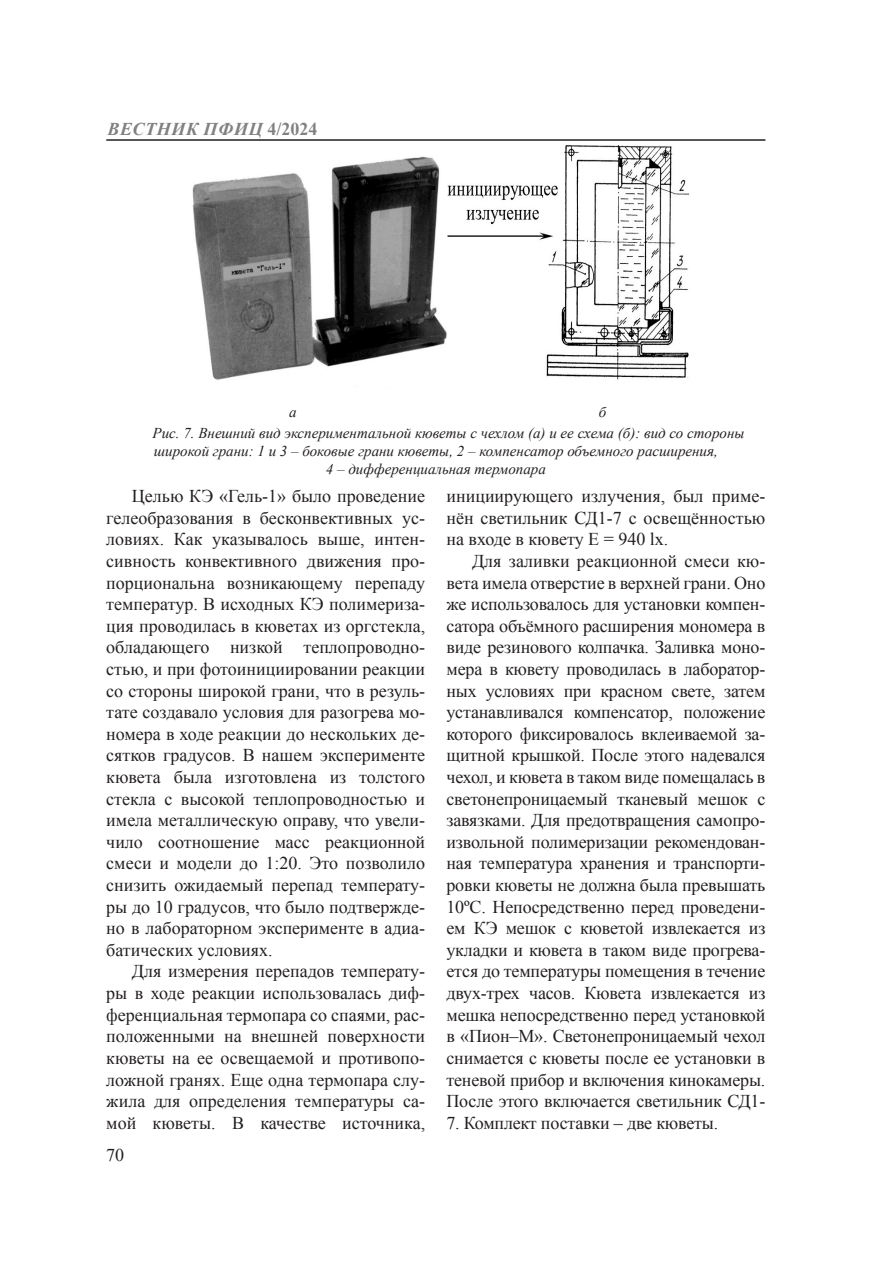
<style>
.page{position:relative;width:893px;height:1263px;background:#fff}
.page>*{position:absolute;margin:0;border:0;box-sizing:border-box;transform-origin:0 0}
.Основной_текст{font:18px/21.6px "Times New Roman";color:#231f20;text-align:justify}
.t1{font:italic 700 18px "Times New Roman";letter-spacing:.035em;color:#808180}
.Рис__подпись{font:italic 15px "Times New Roman";color:#231f20}
.s1{font-style:normal}
</style>
<div class="page">
<hr style="left:106px;top:139px;width:659px;height:2px;background:#231f20">
<img style="left:192px;top:146px;width:497px;height:234px">
<p class="t1" style="left:107px;top:116px;width:212px">ВЕСТНИК ПФИЦ <span class="s1">4/2024</span></p>
<p class="Рис__подпись" style="left:289px;top:402px;width:9px">а</p>
<p class="Рис__подпись" style="left:599px;top:402px;width:9px">б</p>
<p class="Рис__подпись" style="left:153px;top:422px;width:594px">Рис. 7. Внешний вид экспериментальной кюветы с чехлом (a) и ее схема (б): вид со стороны</p>
<p class="Рис__подпись" style="left:154px;top:440px;width:565px">широкой грани: 1 и 3 – боковые грани кюветы, 2 – компенсатор объемного расширения,</p>
<p class="Рис__подпись" style="left:326px;top:458px;width:221px">4 – дифференциальная термопара</p>
<p class="Основной_текст" style="left:106px;top:485px;width:320px;text-indent:26px">Целью КЭ «Гель-1» было проведение гелеобразования в бесконвективных ус&shy;ловиях. Как указывалось выше, интен&shy;сивность конвективного движения про&shy;порциональна возникающему перепаду температур. В исходных КЭ полимериза&shy;ция проводилась в кюветах из оргстекла, обладающего низкой теплопроводно&shy;стью, и при фотоинициировании реакции со стороны широкой грани, что в резуль&shy;тате создавало условия для разогрева мо&shy;номера в ходе реакции до нескольких де&shy;сятков градусов. В нашем эксперименте кювета была изготовлена из толстого стекла с высокой теплопроводностью и имела металлическую оправу, что увели&shy;чило соотношение масс реакционной смеси и модели до 1:20. Это позволило снизить ожидаемый перепад температу&shy;ры до 10 градусов, что было подтвержде&shy;но в лабораторном эксперименте в адиа&shy;батических условиях.</p>
<p class="Основной_текст" style="left:106px;top:960px;width:320px;text-indent:26px">Для измерения перепадов температу&shy;ры в ходе реакции использовалась диф&shy;ференциальная термопара со спаями, рас&shy;положенными на внешней поверхности кюветы на ее освещаемой и противопо&shy;ложной гранях. Еще одна термопара слу&shy;жила для определения температуры са&shy;мой кюветы. В качестве источника,</p>
<p class="Основной_текст" style="left:106px;top:1143px;width:19px">70</p>
<p class="Основной_текст" style="left:446px;top:485px;width:320px">инициирующего излучения, был приме&shy;нён светильник СД1-7 с освещённостью на входе в кювету Е = 940 lx.</p>
<p class="Основной_текст" style="left:446px;top:550px;width:320px;text-indent:26px">Для заливки реакционной смеси кю&shy;вета имела отверстие в верхней грани. Оно же использовалось для установки компен&shy;сатора объёмного расширения мономера в виде резинового колпачка. Заливка моно&shy;мера в кювету проводилась в лаборатор&shy;ных условиях при красном свете, затем устанавливался компенсатор, положение которого фиксировалось вклеиваемой за&shy;щитной крышкой. После этого надевался чехол, и кювета в таком виде помещалась в светонепроницаемый тканевый мешок с завязками. Для предотвращения самопро&shy;извольной полимеризации рекомендован&shy;ная температура хранения и транспорти&shy;ровки кюветы не должна была превышать 10ºС. Непосредственно перед проведени&shy;ем КЭ мешок с кюветой извлекается из укладки и кювета в таком виде прогрева&shy;ется до температуры помещения в течение двух-трех часов. Кювета извлекается из мешка непосредственно перед установкой в «Пион–М». Светонепроницаемый чехол снимается с кюветы после ее установки в теневой прибор и включения кинокамеры.<br>После этого включается светильник СД1-</p>
<p class="Основной_текст" style="left:446px;top:1111px;width:273px">7. Комплект поставки – две кюветы.</p>
</div>
